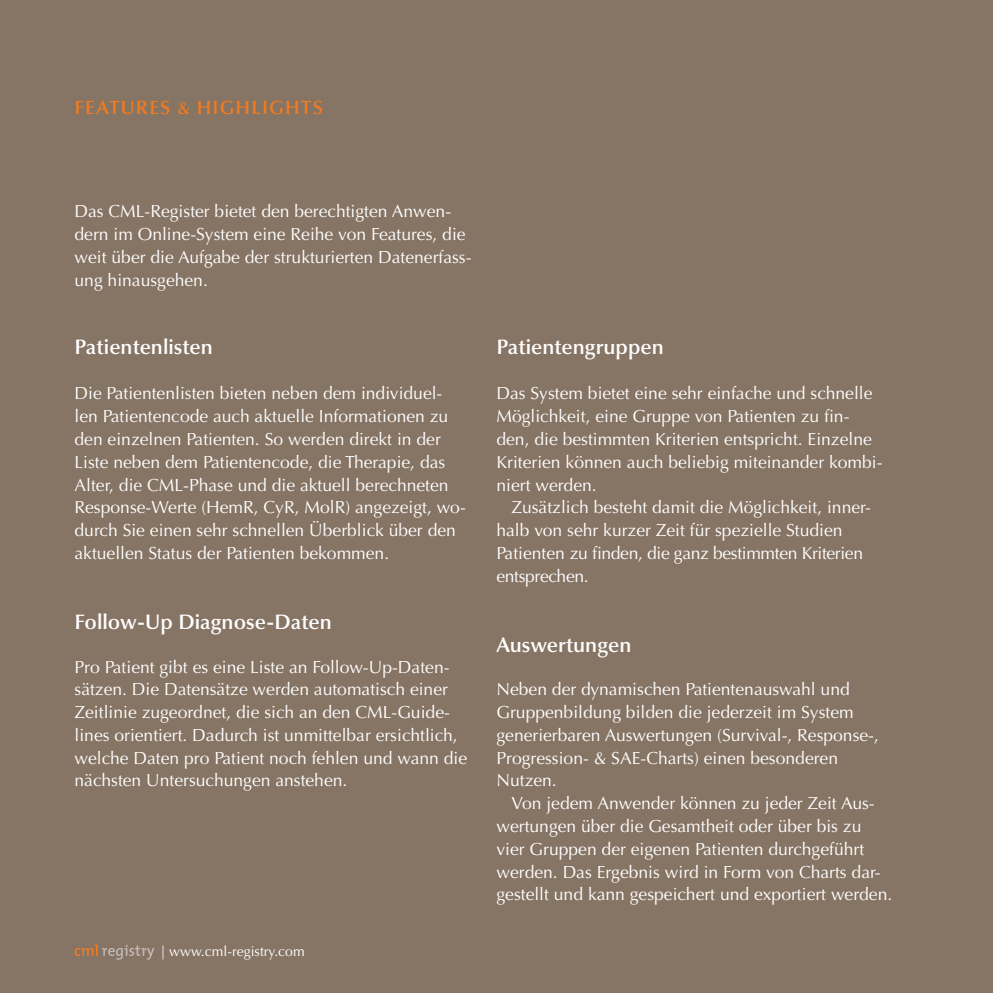
<style>
.page{position:relative;width:993px;height:993px;background:#fff}
.page>*{position:absolute;margin:0;border:0;box-sizing:border-box;transform-origin:0 0}
.t1{font:600 21px "Optima";color:#fff}
.t2{font:600 19.25px "Optima";letter-spacing:.055em;color:#ef7b22}
.t3{font:17.5px/22.8px "Optima";color:#fff}
.t4{font:14px "Optima";color:#fff}
.s1{font-size:17.5px}
</style>
<div class="page">
<div style="left:0;top:0;width:992px;height:992px;background:#867464"></div>
<svg style="left:74px;top:944px;width:80px;height:15px"></svg>
<p class="t2" style="left:74px;top:99px;width:250px">FEATURES <span class="s1">&amp;</span> HIGHLIGHTS</p>
<p class="t3" style="left:74px;top:202px;width:398px">Das CML-Register bietet den berechtigten Anwen&shy;dern im Online-System eine Reihe von Features, die weit über die Aufgabe der strukturierten Datenerfass&shy;ung hinausgehen.</p>
<p class="t1" style="left:74px;top:338px;width:140px">Patientenlisten</p>
<p class="t3" style="left:74px;top:384px;width:393px">Die Patientenlisten bieten neben dem individuel&shy;len Patientencode auch aktuelle Informationen zu den einzelnen Patienten. So werden direkt in der Liste neben dem Patientencode, die Therapie, das Alter, die CML-Phase und die aktuell berechneten Response-Werte (HemR, CyR, MolR) angezeigt, wo&shy;durch Sie einen sehr schnellen Überblick über den aktuellen Status der Patienten bekommen.</p>
<p class="t1" style="left:74px;top:613px;width:259px">Follow-Up Diagnose-Daten</p>
<p class="t3" style="left:74px;top:657px;width:394px">Pro Patient gibt es eine Liste an Follow-Up-Daten&shy;sätzen. Die Datensätze werden automatisch einer Zeitlinie zugeordnet, die sich an den CML-Guide&shy;lines orientiert. Dadurch ist unmittelbar ersichtlich, welche Daten pro Patient noch fehlen und wann die nächsten Untersuchungen anstehen.</p>
<p class="t4" style="left:161px;top:945px;width:145px">| www.cml-registry.com</p>
<p class="t1" style="left:496px;top:338px;width:169px">Patientengruppen</p>
<p class="t3" style="left:496px;top:384px;width:387px">Das System bietet eine sehr einfache und schnelle Möglichkeit, eine Gruppe von Patienten zu fin&shy;den, die bestimmten Kriterien entspricht. Einzelne Kriterien können auch beliebig miteinander kombi&shy;niert werden.</p>
<p class="t3" style="left:496px;top:497px;width:376px;text-indent:15px">Zusätzlich besteht damit die Möglichkeit, inner&shy;halb von sehr kurzer Zeit für spezielle Studien Patienten zu finden, die ganz bestimmten Kriterien entsprechen.</p>
<p class="t1" style="left:496px;top:635px;width:136px">Auswertungen</p>
<p class="t3" style="left:496px;top:679px;width:384px">Neben der dynamischen Patientenauswahl und Gruppenbildung bilden die jederzeit im System<br>ge nerierbaren Auswertungen (Survival-, Response-, Progression- &amp; SAE-Charts) einen besonderen Nutzen.</p>
<p class="t3" style="left:496px;top:793px;width:397px;text-indent:15px">Von jedem Anwender können zu jeder Zeit Aus&shy;wertungen über die Gesamtheit oder über bis zu vier Gruppen der eigenen Patienten durchgeführt werden. Das Ergebnis wird in Form von Charts dar&shy;gestellt und kann gespeichert und exportiert werden.</p>
</div>
